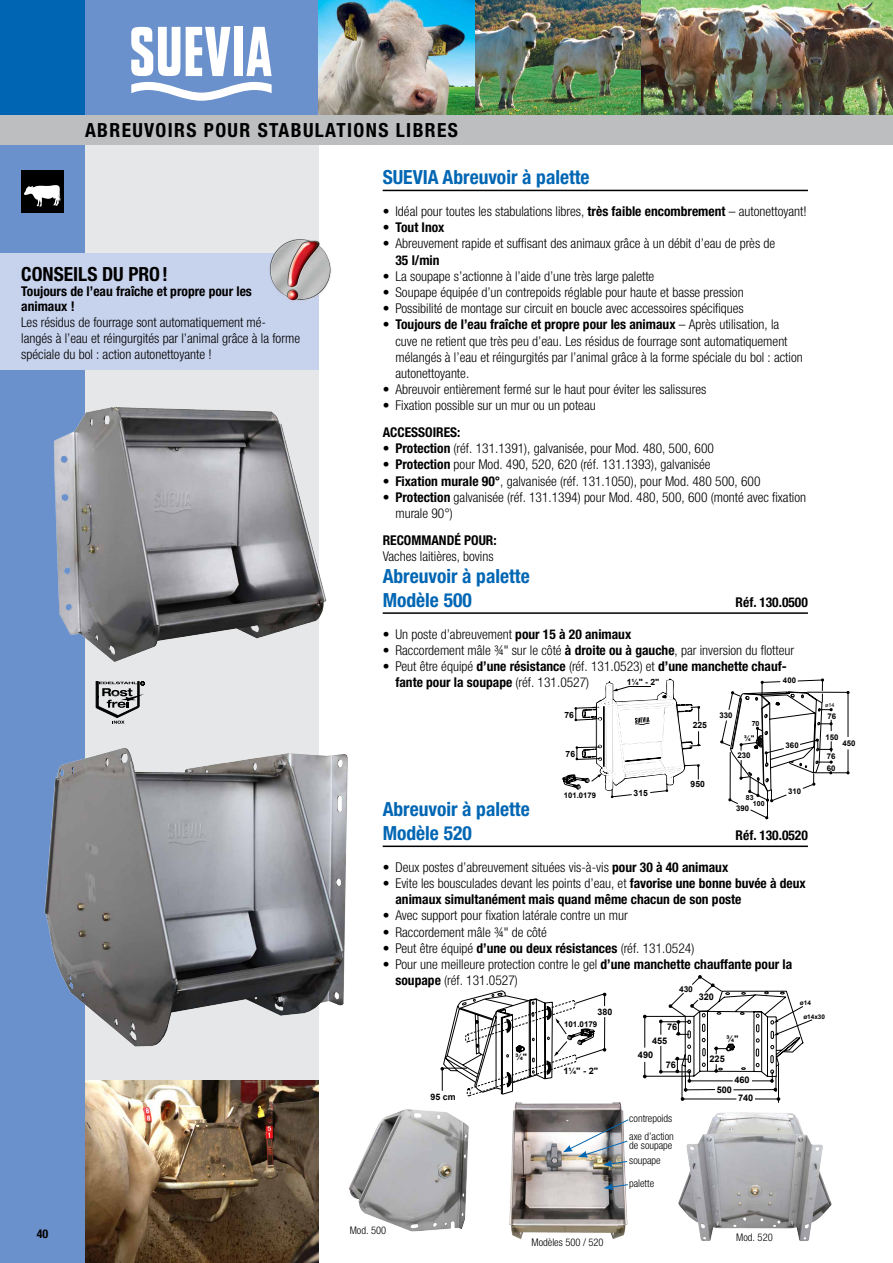
<style>
.page{position:relative;width:893px;height:1263px;background:#fff}
.page>*{position:absolute;margin:0;border:0;box-sizing:border-box;transform-origin:0 0}
.t1{font:700 condensed 19.5px/23.4px "Helvetica Neue LTW1 G";color:#0066b3}
.t2{font:700 condensed 19.5px "Helvetica Neue LTW1 G";letter-spacing:.07em;color:#000}
.t3{font:700 condensed 19.5px "Helvetica Neue LTW1 G";color:#000}
.t4{font:300 condensed 13.5px/16.2px "Helvetica Neue LTW1 G";color:#000}
.t5{font:700 condensed 13.5px/16.2px "Helvetica Neue LTW1 G";color:#000}
.t6{font:700 condensed 12px "Helvetica Neue LTW1 G";color:#000}
.t7{font:300 condensed 10.5px/9px "Helvetica Neue LTW1 G";color:#000}
.t8{font:700 9.15px "Arial";color:#000}
.t9{font:700 8.85px "Arial";color:#000}
.t10{font:700 8.55px "Arial";color:#000}
.t11{font:700 7.95px "Arial";color:#000}
.t12{font:700 7.8px/16.8px "Arial";color:#000}
.t13{font:700 7.65px "Arial";color:#000}
.t14{font:700 7.05px "Arial";color:#000}
.t15{font:700 6.45px "Arial";color:#000}
.t16{font:5.55px "Arial";color:#000}
.s1{font-weight:700}
.s2{font-weight:300}
</style>
<div class="page">
<div style="left:0;top:0;width:319px;height:1263px;background:#e6e7e8"></div>
<div style="left:85px;top:0;width:234px;height:115px;background:#6a91cb"></div>
<div style="left:0;top:115px;width:85px;height:1148px;background:#6a91cb"></div>
<div style="left:0;top:0;width:85px;height:115px;background:#0066b3"></div>
<img style="left:475px;top:0;width:167px;height:115px">
<img style="left:642px;top:0;width:251px;height:115px">
<img style="left:319px;top:0;width:156px;height:115px">
<svg style="left:186px;top:27px;width:44px;height:49px"></svg>
<div style="left:234px;top:27px;width:8px;height:49px;background:#fff"></div>
<svg style="left:246px;top:27px;width:26px;height:49px"></svg>
<svg style="left:131px;top:27px;width:49px;height:49px"></svg>
<svg style="left:131px;top:82px;width:141px;height:19px"></svg>
<div style="left:0;top:115px;width:893px;height:30px;background:#bcbec0"></div>
<img style="left:678px;top:1112px;width:154px;height:129px">
<img style="left:44px;top:748px;width:304px;height:299px">
<div style="left:21px;top:170px;width:43px;height:43px;background:#000"></div>
<svg style="left:24px;top:185px;width:37px;height:22px"></svg>
<div style="left:0;top:254px;width:319px;height:116px;background:#c7d2ec"></div>
<img style="left:269px;top:239px;width:63px;height:62px">
<img style="left:54px;top:407px;width:273px;height:255px">
<img style="left:348px;top:1109px;width:121px;height:123px">
<img style="left:509px;top:1102px;width:119px;height:137px">
<img style="left:563px;top:1119px;width:66px;height:48px">
<svg style="left:604px;top:1183px;width:24px;height:7px"></svg>
<svg style="left:720px;top:678px;width:130px;height:141px"></svg>
<svg style="left:562px;top:678px;width:139px;height:120px"></svg>
<img style="left:85px;top:1080px;width:233px;height:183px">
<hr style="left:383px;top:190px;width:425px;height:1px;background:#000">
<hr style="left:383px;top:845px;width:425px;height:2px;background:#000">
<hr style="left:383px;top:612px;width:425px;height:2px;background:#000">
<svg style="left:96px;top:681px;width:49px;height:43px"></svg>
<hr style="left:644px;top:1016px;width:1px;height:32px;background:#000">
<hr style="left:643px;top:1016px;width:43px;height:1px;background:#000">
<hr style="left:643px;top:1076px;width:42px;height:1px;background:#000">
<svg style="left:643px;top:1062px;width:4px;height:16px"></svg>
<svg style="left:440px;top:990px;width:166px;height:106px"></svg>
<svg style="left:659px;top:975px;width:154px;height:128px"></svg>
<h1 class="t2" style="left:85px;top:118px;width:374px">ABREUVOIRS POUR STABULATIONS LIBRES</h1>
<h1 class="t1" style="left:383px;top:165px;width:208px">SUEVIA Abreuvoir à palette</h1>
<p class="t4" style="left:383px;top:203px;width:426px">• Idéal pour toutes les stabulations libres, <span class="s1">très faible encombrement</span> – autonettoyant!</p>
<p class="t5" style="left:383px;top:219px;width:63px"><span class="s2">•</span> Tout Inox</p>
<p class="t4" style="left:383px;top:236px;width:394px">• Abreuvement rapide et suffisant des animaux grâce à un débit d’eau de près de</p>
<p class="t5" style="left:395px;top:252px;width:46px">35 l/min</p>
<p class="t4" style="left:383px;top:268px;width:273px">• La soupape s’actionne à l’aide d’une très large palette</p>
<p class="t4" style="left:383px;top:284px;width:362px">• Soupape équipée d’un contrepoids réglable pour haute et basse pression</p>
<p class="t4" style="left:383px;top:300px;width:363px">• Possibilité de montage sur circuit en boucle avec accessoires spécifiques</p>
<p class="t4" style="left:395px;top:317px;width:409px;text-indent:-13px">• <span class="s1">Toujours de l’eau fraîche et propre pour les animaux</span> – Après utilisation, la cuve ne retient que très peu d’eau. Les résidus de fourrage sont automatiquement mélangés à l’eau et réingurgités par l’animal grâce à la forme spéciale du bol : action autonettoyante.</p>
<p class="t4" style="left:383px;top:381px;width:325px">• Abreuvoir entièrement fermé sur le haut pour éviter les salissures</p>
<p class="t4" style="left:383px;top:398px;width:215px">• Fixation possible sur un mur ou un poteau</p>
<p class="t5" style="left:383px;top:424px;width:79px">ACCESSOIRES:</p>
<p class="t4" style="left:383px;top:440px;width:333px">• <span class="s1">Protection</span> (réf. 131.1391), galvanisée, pour Mod. 480, 500, 600</p>
<p class="t4" style="left:383px;top:457px;width:330px">• <span class="s1">Protection</span> pour Mod. 490, 520, 620 (réf. 131.1393), galvanisée</p>
<p class="t4" style="left:383px;top:473px;width:379px">• <span class="s1">Fixation murale 90°</span>, galvanisée (réf. 131.1050), pour Mod. 480 500, 600</p>
<p class="t4" style="left:395px;top:489px;width:412px;text-indent:-13px">• <span class="s1">Protection</span> galvanisée (réf. 131.1394) pour Mod. 480, 500, 600 (monté avec fixation murale 90°)</p>
<p class="t5" style="left:383px;top:532px;width:115px">RECOMMANDÉ POUR:</p>
<p class="t4" style="left:383px;top:548px;width:112px">Vaches laitières, bovins</p>
<h1 class="t3" style="left:21px;top:262px;width:148px">CONSEILS DU PRO !</h1>
<p class="t5" style="left:21px;top:283px;width:232px;line-height:15px">Toujours de l’eau fraîche et propre pour les animaux !</p>
<p class="t4" style="left:21px;top:314px;width:280px">Les résidus de fourrage sont automatiquement mé&shy;langés à l’eau et réingurgités par l’animal grâce à la forme spéciale du bol : action autonettoyante !</p>
<h1 class="t1" style="left:383px;top:565px;width:149px">Abreuvoir à palette<br>Modèle 500</h1>
<p class="t5" style="left:736px;top:594px;width:74px">Réf. 130.0500</p>
<p class="t4" style="left:383px;top:626px;width:250px">• Un poste d’abreuvement <span class="s1">pour 15 à 20 animaux</span></p>
<p class="t4" style="left:383px;top:642px;width:413px">• Raccordement mâle ¾" sur le côté <span class="s1">à droite ou à gauche</span>, par inversion du flotteur</p>
<p class="t5" style="left:395px;top:658px;width:393px;text-indent:-13px"><span class="s2">• Peut être équipé</span> d’une résistance <span class="s2">(réf. 131.0523) et</span> d’une manchette chauf&shy;fante pour la soupape <span class="s2">(réf. 131.0527)</span></p>
<p class="t12" style="left:783px;top:672px;width:15px">400</p>
<p class="t10" style="left:627px;top:676px;width:34px">1¼" - 2"</p>
<h1 class="t1" style="left:383px;top:798px;width:149px">Abreuvoir à palette<br>Modèle 520</h1>
<p class="t10" style="left:564px;top:709px;width:11px">76</p>
<p class="t10" style="left:566px;top:748px;width:11px">76</p>
<p class="t13" style="left:564px;top:790px;width:34px">101.0179</p>
<p class="t10" style="left:634px;top:787px;width:16px">315</p>
<p class="t10" style="left:693px;top:720px;width:16px">225</p>
<p class="t10" style="left:691px;top:778px;width:16px">950</p>
<p class="t12" style="left:719px;top:707px;width:15px">330</p>
<p class="t14" style="left:752px;top:719px;width:9px">70</p>
<p class="t12" style="left:738px;top:730px;width:18px;text-indent:7px">¾"<br>230</p>
<p class="t14" style="left:746px;top:793px;width:9px">83</p>
<p class="t14" style="left:753px;top:798px;width:13px">100</p>
<p class="t12" style="left:736px;top:800px;width:15px">390</p>
<p class="t12" style="left:786px;top:737px;width:15px">360</p>
<p class="t12" style="left:788px;top:782px;width:15px">310</p>
<p class="t5" style="left:736px;top:827px;width:74px">Réf. 130.0520</p>
<p class="t4" style="left:383px;top:859px;width:347px">• Deux postes d’abreuvement situées vis-à-vis <span class="s1">pour 30 à 40 animaux</span></p>
<p class="t5" style="left:395px;top:875px;width:412px;text-indent:-13px"><span class="s2">• Evite les bousculades devant les points d’eau, et</span> favorise une bonne buvée à deux animaux simultanément mais quand même chacun de son poste</p>
<p class="t4" style="left:383px;top:908px;width:247px">• Avec support pour fixation latérale contre un mur</p>
<p class="t4" style="left:383px;top:924px;width:166px">• Raccordement mâle ¾" de côté</p>
<p class="t4" style="left:383px;top:940px;width:313px">• Peut être équipé <span class="s1">d’une ou deux résistances</span> (réf. 131.0524)</p>
<p class="t4" style="left:395px;top:956px;width:398px;text-indent:-13px">• Pour une meilleure protection contre le gel <span class="s1">d’une manchette chauffante pour la soupape</span> (réf. 131.0527)</p>
<p class="t8" style="left:699px;top:990px;width:17px">320</p>
<p class="t15" style="left:800px;top:998px;width:13px">ø14</p>
<p class="t16" style="left:825px;top:701px;width:11px">ø14</p>
<p class="t12" style="left:827px;top:708px;width:10px">76</p>
<p class="t12" style="left:827px;top:748px;width:10px">76</p>
<p class="t12" style="left:825px;top:729px;width:15px">150</p>
<p class="t12" style="left:842px;top:735px;width:15px">450</p>
<p class="t12" style="left:827px;top:760px;width:10px">60</p>
<p class="t9" style="left:431px;top:1091px;width:27px">95 cm</p>
<p class="t9" style="left:515px;top:1051px;width:13px">¾"</p>
<p class="t9" style="left:597px;top:1006px;width:16px">380</p>
<p class="t11" style="left:564px;top:1019px;width:35px">101.0179</p>
<p class="t9" style="left:563px;top:1065px;width:36px">1¼" - 2"</p>
<p class="t8" style="left:667px;top:1021px;width:12px">76</p>
<p class="t8" style="left:652px;top:1034px;width:17px">455</p>
<p class="t8" style="left:638px;top:1048px;width:17px">490</p>
<p class="t8" style="left:666px;top:1059px;width:12px">76</p>
<p class="t7" style="left:629px;top:1114px;width:44px">contrepoids</p>
<p class="t7" style="left:629px;top:1156px;width:33px">soupape</p>
<p class="t7" style="left:629px;top:1131px;width:46px">axe d’action de soupape</p>
<p class="t7" style="left:629px;top:1179px;width:27px">palette</p>
<p class="t8" style="left:726px;top:1032px;width:13px">¾"</p>
<p class="t8" style="left:709px;top:1052px;width:17px">225</p>
<p class="t8" style="left:734px;top:1073px;width:17px">460</p>
<p class="t8" style="left:717px;top:1083px;width:17px">500</p>
<p class="t8" style="left:738px;top:1091px;width:17px">740</p>
<p class="t7" style="left:350px;top:1226px;width:38px">Mod. 500</p>
<p class="t6" style="left:37px;top:1226px;width:13px">40</p>
<p class="t7" style="left:736px;top:1233px;width:38px">Mod. 520</p>
<p class="t7" style="left:532px;top:1238px;width:74px">Modèles 500 / 520</p>
<p class="t15" style="left:803px;top:1012px;width:23px">ø14x30</p>
</div>
